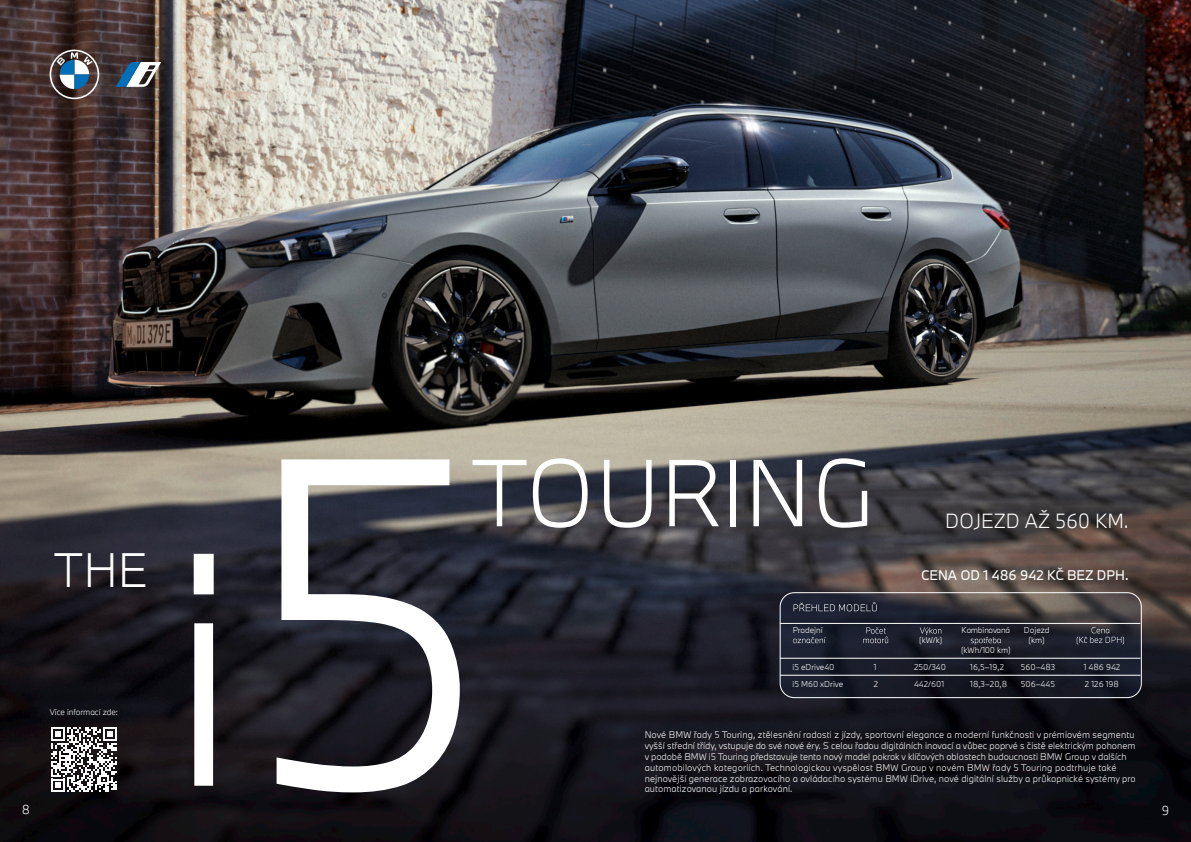
<style>
.page{position:relative;width:1191px;height:842px;background:#fff}
.page>*{position:absolute;margin:0;border:0;box-sizing:border-box;transform-origin:0 0}
.t1{font:300 307.6px "BMW Type Next Latin TT";color:#fff}
.t2{font:300 88px "BMW Type Next Latin";color:#fff}
.t3{font:300 45.1px "BMW Type Next Latin TT";color:#fff}
.t4{font:300 19px "BMW Type Next Latin";color:#fff}
.t5{font:13px "BMW Type Next Latin TT";color:#fff}
.t6{font:300 12px "BMW Type Next Latin";color:#fff}
.t7{font:300 9px/10.8px "BMW Type Next Latin TT";letter-spacing:.01em;color:#fff}
.t8{font:300 8px/9.6px "BMW Type Next Latin TT";color:#fff;text-align:center}
.s1{font-size:431.9px}
</style>
<div class="page">
<img style="left:0;top:0;width:1191px;height:842px">
<svg style="left:780px;top:592px;width:360px;height:106px;background:#24252f"></svg>
<hr style="left:780px;top:658px;width:360px;height:1px;background:#fff">
<hr style="left:780px;top:623px;width:360px;height:1px;background:#fff">
<svg style="left:793px;top:637px;width:32px;height:6px"></svg>
<svg style="left:863px;top:627px;width:25px;height:16px"></svg>
<svg style="left:919px;top:627px;width:22px;height:8px"></svg>
<svg style="left:970px;top:637px;width:30px;height:8px"></svg>
<svg style="left:793px;top:602px;width:83px;height:9px"></svg>
<svg style="left:1076px;top:627px;width:48px;height:17px"></svg>
<hr style="left:780px;top:675px;width:360px;height:1px;background:#fff">
<div style="left:780px;top:592px;width:361px;height:106px;border:1px solid #fff;border-radius:14px"></div>
<svg style="left:50px;top:50px;width:49px;height:49px"></svg>
<svg style="left:116px;top:62px;width:45px;height:25px"></svg>
<svg style="left:51px;top:727px;width:66px;height:65px"></svg>
<h3 class="t3" style="left:53px;top:539px;width:95px">THE</h3>
<p class="t8" style="left:50px;top:707px;width:70px">Více informací zde:</p>
<h1 class="t1" style="left:169px;top:460px;width:323px">i<span class="s1">5</span></h1>
<p class="t2" style="left:470px;top:433px;width:407px">TOURING</p>
<p class="t4" style="left:945px;top:508px;width:185px">DOJEZD AŽ 560 KM.</p>
<p class="t5" style="left:921px;top:567px;width:209px">CENA OD 1 486 942 KČ BEZ DPH.</p>
<p class="t8" style="left:792px;top:625px;width:31px">Prodejní</p>
<p class="t8" style="left:919px;top:635px;width:25px">(kW/k)</p>
<p class="t8" style="left:961px;top:625px;width:50px">Kombinovaná</p>
<p class="t8" style="left:961px;top:645px;width:51px">(kWh/100 km)</p>
<p class="t8" style="left:1023px;top:625px;width:27px">Dojezd (km)</p>
<p class="t8" style="left:792px;top:662px;width:43px">i5 eDrive40</p>
<p class="t8" style="left:792px;top:679px;width:52px">i5 M60 xDrive</p>
<p class="t8" style="left:874px;top:662px;width:4px">1</p>
<p class="t8" style="left:874px;top:679px;width:6px">2</p>
<p class="t8" style="left:914px;top:662px;width:34px">250/340</p>
<p class="t8" style="left:914px;top:679px;width:32px">442/601</p>
<p class="t8" style="left:970px;top:662px;width:36px">16,5–19,2</p>
<p class="t8" style="left:970px;top:679px;width:38px">18,3–20,8</p>
<p class="t8" style="left:1021px;top:662px;width:36px">560–483</p>
<p class="t8" style="left:1021px;top:679px;width:36px">506–445</p>
<p class="t8" style="left:1083px;top:662px;width:38px">1 486 942</p>
<p class="t8" style="left:1085px;top:679px;width:36px">2 126 198</p>
<p class="t7" style="left:644px;top:729px;width:492px">Nové BMW řady 5 Touring, ztělesnění radosti z jízdy, sportovní elegance a moderní funkčnosti v prémiovém segmentu vyšší střední třídy, vstupuje do své nové éry. S celou řadou digitálních inovací a vůbec poprvé s čistě elektrickým pohonem v podobě BMW i5 Touring představuje tento nový model pokrok v klíčových oblastech budoucnosti BMW Group v dalších automobilových kategoriích. Technologickou vyspělost BMW Group v novém BMW řady 5 Touring podtrhuje také nejnovější generace zobrazovacího a ovládacího systému BMW iDrive, nové digitální služby a průkopnické systémy pro automatizovanou jízdu a parkování.</p>
<h3 class="t6" style="left:22px;top:802px;width:10px">8</h3>
<h3 class="t6" style="left:1161px;top:802px;width:9px">9</h3>
</div>
